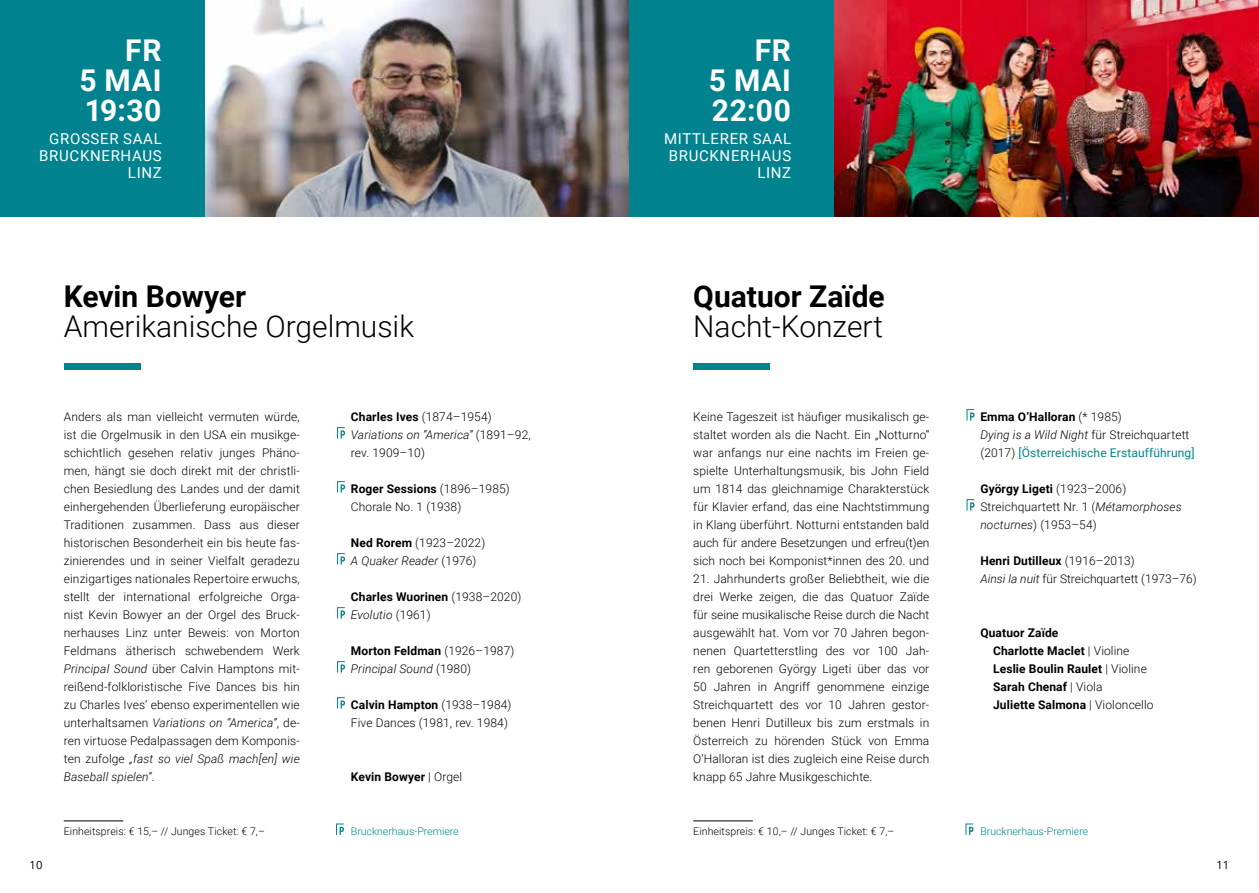
<style>
.page{position:relative;width:1259px;height:893px;background:#fff}
.page>*{position:absolute;margin:0;border:0;box-sizing:border-box;transform-origin:0 0}
.t1{font:300 30px "Roboto";color:#000}
.t2{font:700 30px "Roboto";color:#000}
.t3{font:700 30px/30px "Roboto";letter-spacing:.025em;color:#fff;text-align:justify}
.t4{font:15px/17.2px "Roboto";letter-spacing:.045em;color:#fff;text-align:right}
.t5{font:300 12px/18px "Roboto";letter-spacing:.01em;color:#000}
.t6{font:700 12px/18px "Roboto";letter-spacing:.01em;color:#000}
.t7{font:11.25px "Open Sans";color:#000}
.t8{font:300 10.5px "Roboto";letter-spacing:.01em;color:#000}
.t9{font:300 10.5px "Roboto";color:#00838f}
.s1{font-style:italic}
.s2{font-weight:700}
.s3{font-weight:300}
.s4{font-weight:400;color:#00838f}
</style>
<div class="page">
<div style="left:64px;top:363px;width:76px;height:7px;background:#00838f"></div>
<svg style="left:337px;top:427px;width:8px;height:12px"></svg>
<svg style="left:337px;top:481px;width:8px;height:12px"></svg>
<svg style="left:337px;top:553px;width:8px;height:12px"></svg>
<svg style="left:337px;top:607px;width:8px;height:12px"></svg>
<svg style="left:337px;top:661px;width:8px;height:12px"></svg>
<svg style="left:337px;top:697px;width:8px;height:12px"></svg>
<img style="left:204px;top:0;width:425px;height:217px">
<div style="left:0;top:0;width:204px;height:217px;background:#00838f"></div>
<hr style="left:64px;top:821px;width:59px;height:1px;background:#000">
<img style="left:833px;top:0;width:426px;height:217px">
<div style="left:629px;top:0;width:204px;height:217px;background:#00838f"></div>
<div style="left:693px;top:363px;width:77px;height:7px;background:#00838f"></div>
<svg style="left:966px;top:409px;width:9px;height:12px"></svg>
<svg style="left:966px;top:499px;width:9px;height:12px"></svg>
<hr style="left:693px;top:821px;width:60px;height:1px;background:#000">
<svg style="left:965px;top:823px;width:9px;height:12px"></svg>
<svg style="left:336px;top:823px;width:8px;height:12px"></svg>
<h1 class="t3" style="left:79px;top:34px;width:84px;text-indent:46px">FR 5 MAI 19:30</h1>
<p class="t4" style="left:39px;top:129px;width:124px">GROSSER SAAL<br>BRUCKNERHAUS<br>LINZ</p>
<h1 class="t2" style="left:64px;top:276px;width:184px">Kevin Bowyer</h1>
<h1 class="t1" style="left:64px;top:306px;width:352px">Amerikanische Orgelmusik</h1>
<p class="t5" style="left:64px;top:407px;width:238px;text-align:justify">Anders als man vielleicht vermuten würde, ist die Orgelmusik in den USA ein musikge&shy;schichtlich gesehen relativ junges Phäno&shy;men, hängt sie doch direkt mit der christli&shy;chen Besiedlung des Landes und der damit einhergehenden Überlieferung europäischer Traditionen zusammen. Dass aus dieser historischen Besonderheit ein bis heute fas&shy;zinierendes und in seiner Vielfalt geradezu einzigartiges nationales Repertoire erwuchs, stellt der international erfolgreiche Orga&shy;nist Kevin Bowyer an der Orgel des Bruck&shy;nerhauses Linz unter Beweis: von Morton Feldmans ätherisch schwebendem Werk <span class="s1">Principal Sound</span> über Calvin Hamptons mit&shy;reißend-folkloristische Five Dances bis hin zu Charles Ives’ ebenso experimentellen wie unterhaltsamen <span class="s1">Variations on “America”</span>, de&shy;ren virtuose Pedalpassagen dem Komponis&shy;ten zufolge <span class="s1">„fast so viel Spaß mach[en] wie Baseball spielen“</span>.</p>
<p class="t5" style="left:351px;top:407px;width:181px"><span class="s2">Charles Ives</span> (1874–1954)<br><span class="s1">Variations on “America”</span> (1891–92, rev. 1909–10)</p>
<p class="t5" style="left:351px;top:479px;width:160px"><span class="s2">Roger Sessions</span> (1896–1985)<br>Chorale No. 1 (1938)</p>
<p class="t5" style="left:351px;top:533px;width:136px"><span class="s2">Ned Rorem</span> (1923–2022)<br><span class="s1">A Quaker Reader</span> (1976)</p>
<p class="t5" style="left:351px;top:587px;width:172px"><span class="s2">Charles Wuorinen</span> (1938–2020)<br><span class="s1">Evolutio</span> (1961)</p>
<p class="t5" style="left:351px;top:641px;width:165px"><span class="s2">Morton Feldman</span> (1926–1987)<br><span class="s1">Principal Sound</span> (1980)</p>
<p class="t5" style="left:351px;top:695px;width:162px"><span class="s2">Calvin Hampton</span> (1938–1984)<br>Five Dances (1981, rev. 1984)</p>
<p class="t6" style="left:351px;top:767px;width:113px">Kevin Bowyer <span class="s3">| Orgel</span></p>
<h1 class="t3" style="left:709px;top:34px;width:84px;text-indent:46px">FR 5 MAI 22:00</h1>
<p class="t4" style="left:664px;top:129px;width:129px">MITTLERER SAAL<br>BRUCKNERHAUS<br>LINZ</p>
<h1 class="t2" style="left:693px;top:276px;width:193px">Quatuor Zaïde</h1>
<h1 class="t1" style="left:693px;top:306px;width:191px">Nacht-Konzert</h1>
<p class="t5" style="left:693px;top:407px;width:238px;text-align:justify">Keine Tageszeit ist häufiger musikalisch ge&shy;staltet worden als die Nacht. Ein „Notturno“ war anfangs nur eine nachts im Freien ge&shy;spielte Unterhaltungsmusik, bis John Field um 1814 das gleichnamige Charakterstück für Klavier erfand, das eine Nachtstimmung in Klang überführt. Notturni entstanden bald auch für andere Besetzungen und erfreu(t)en sich noch bei Komponist*innen des 20. und</p>
<p class="t5" style="left:693px;top:569px;width:237px;text-align:justify">21. Jahrhunderts großer Beliebtheit, wie die drei Werke zeigen, die das Quatuor Zaïde für seine musikalische Reise durch die Nacht ausgewählt hat. Vom vor 70 Jahren begon&shy;nenen Quartetterstling des vor 100 Jah&shy;ren geborenen György Ligeti über das vor 50 Jahren in Angriff genommene einzige Streichquartett des vor 10 Jahren gestor&shy;benen Henri Dutilleux bis zum erstmals in Österreich zu hörenden Stück von Emma O’Halloran ist dies zugleich eine Reise durch knapp 65 Jahre Musikgeschichte.</p>
<p class="t5" style="left:980px;top:407px;width:216px"><span class="s2">Emma O’Halloran</span> (* 1985)<br><span class="s1">Dying is a Wild Night</span> für Streichquartett (2017) <span class="s4">[Österreichische Erstaufführung]</span></p>
<p class="t5" style="left:980px;top:479px;width:203px"><span class="s2">György Ligeti</span> (1923–2006)<br>Streichquartett Nr. 1 (<span class="s1">Métamorphoses nocturnes</span>) (1953–54)</p>
<p class="t5" style="left:980px;top:551px;width:218px"><span class="s2">Henri Dutilleux</span> (1916–2013)<br><span class="s1">Ainsi la nuit</span> für Streichquartett (1973–76)</p>
<p class="t6" style="left:993px;top:623px;width:162px;text-indent:-13px">Quatuor Zaïde<br>Charlotte Maclet <span class="s3">| Violine<br></span>Leslie Boulin Raulet <span class="s3">| Violine<br></span>Sarah Chenaf <span class="s3">| Viola<br></span>Juliette Salmona <span class="s3">| Violoncello</span></p>
<p class="t8" style="left:64px;top:823px;width:203px">Einheitspreis: € 15,– // Junges Ticket: € 7,–</p>
<p class="t9" style="left:351px;top:823px;width:109px">Brucknerhaus-Premiere</p>
<p class="t9" style="left:980px;top:823px;width:109px">Brucknerhaus-Premiere</p>
<p class="t8" style="left:693px;top:823px;width:203px">Einheitspreis: € 10,– // Junges Ticket: € 7,–</p>
<p class="t7" style="left:30px;top:857px;width:14px">10</p>
<p class="t7" style="left:1216px;top:857px;width:14px">11</p>
</div>
